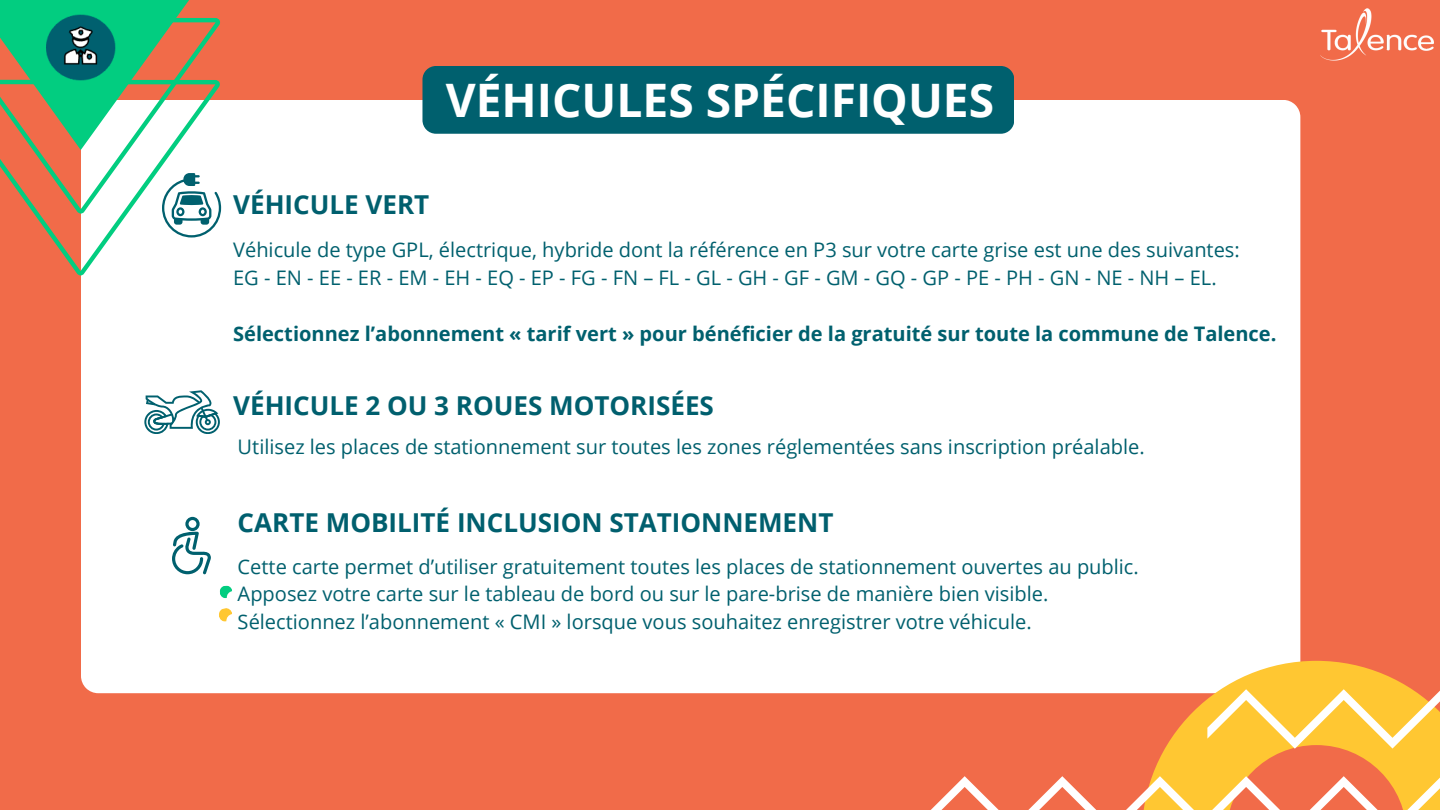
<style>
.page{position:relative;width:1440px;height:810px;background:#f16b49}
.page>*{position:absolute;margin:0;border:0;box-sizing:border-box;transform-origin:0 0}
.t1{font:700 46.1px "Open Sans";color:#fff}
.t2{font:700 26.1px "Open Sans";color:#005f6e}
.t3{font:20.1px/27.8px "Open Sans";color:#00606e}
.t4{font:700 20.1px "Open Sans";color:#00606e}
</style>
<div class="page">
<div style="left:81px;top:100px;width:1219px;height:593px;background:#fff"></div>
<div style="left:422px;top:66px;width:592px;height:68px;background:#00606e;border-radius:14px"></div>
<svg style="left:916px;top:661px;width:524px;height:149px"></svg>
<img style="left:1321px;top:8px;width:112px;height:53px">
<svg style="left:0;top:0;width:221px;height:275px"></svg>
<svg style="left:144px;top:390px;width:76px;height:44px;background:#afcdd1"></svg>
<svg style="left:172px;top:517px;width:39px;height:57px;background:#b6d1d5"></svg>
<svg style="left:219px;top:585px;width:14px;height:14px"></svg>
<svg style="left:218px;top:607px;width:15px;height:15px"></svg>
<p class="t1" style="left:446px;top:68px;width:550px">VÉHICULES SPÉCIFIQUES</p>
<h1 class="t2" style="left:233px;top:186px;width:198px">VÉHICULE VERT</h1>
<p class="t3" style="left:233px;top:236px;width:1008px">Véhicule de type GPL, électrique, hybride dont la référence en P3 sur votre carte grise est une des suivantes:<br>EG - EN - EE - ER - EM - EH - EQ - EP - FG - FN – FL - GL - GH - GF - GM - GQ - GP - PE - PH - GN - NE - NH – EL.</p>
<p class="t4" style="left:233px;top:319px;width:1045px">Sélectionnez l’abonnement « tarif vert » pour bénéficier de la gratuité sur toute la commune de Talence.</p>
<p class="t2" style="left:233px;top:387px;width:482px">VÉHICULE 2 OU 3 ROUES MOTORISÉES</p>
<p class="t3" style="left:238px;top:432px;width:909px">Utilisez les places de stationnement sur toutes les zones réglementées sans inscription préalable.</p>
<h2 class="t2" style="left:238px;top:504px;width:597px">CARTE MOBILITÉ INCLUSION STATIONNEMENT</h2>
<p class="t3" style="left:238px;top:552px;width:903px">Cette carte permet d’utiliser gratuitement toutes les places de stationnement ouvertes au public.<br>Apposez votre carte sur le tableau de bord ou sur le pare-brise de manière bien visible.<br>Sélectionnez l’abonnement « CMI » lorsque vous souhaitez enregistrer votre véhicule.</p>
</div>
